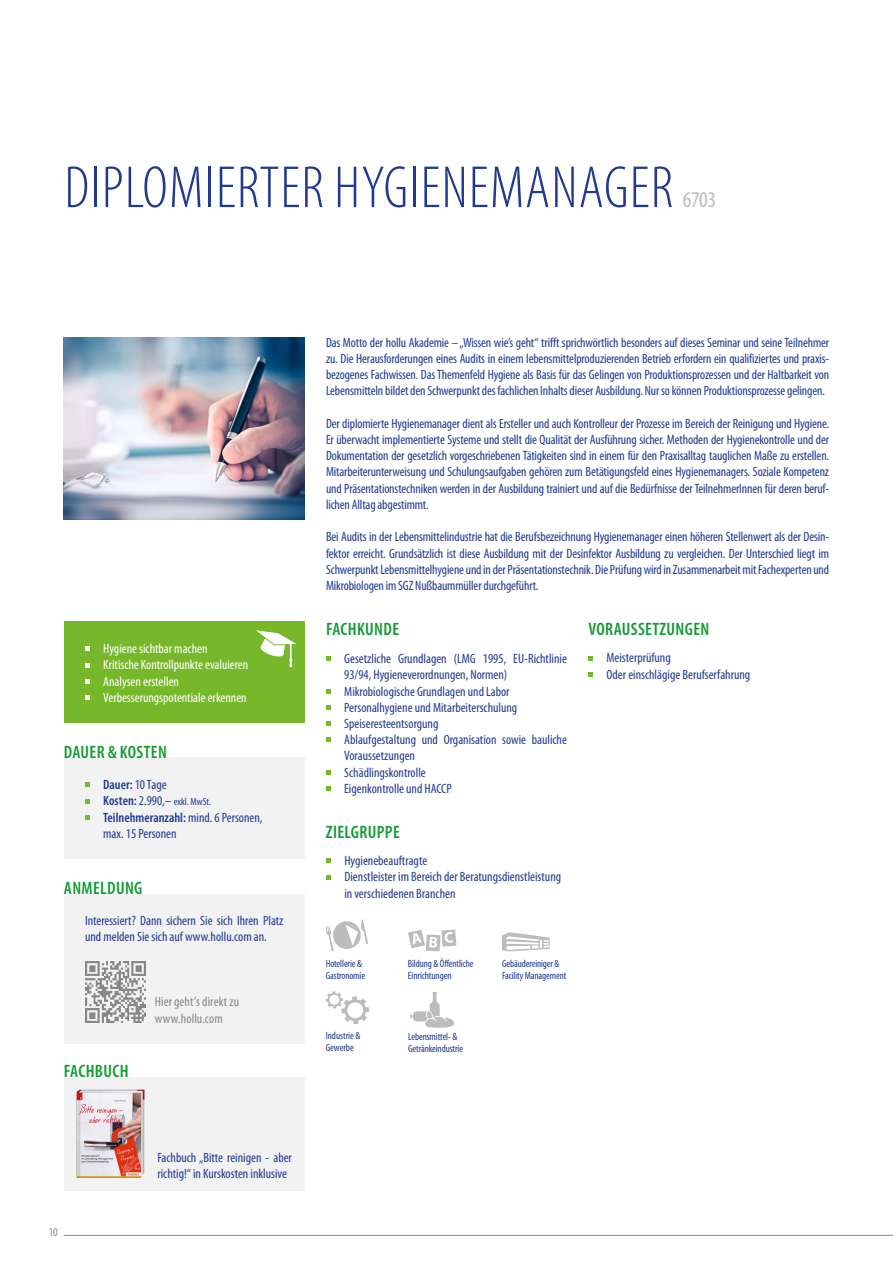
<style>
.page{position:relative;width:893px;height:1263px;background:#fff}
.page>*{position:absolute;margin:0;border:0;box-sizing:border-box;transform-origin:0 0}
.t1{font:300 condensed 60px "Myriad Pro";letter-spacing:.02em;color:#213a8f}
.t2{font:condensed 22.5px "Myriad Pro";color:#bcbcbc}
.t3{font:600 condensed 18px "Myriad Pro";letter-spacing:.02em;color:#159a34}
.t4{font:condensed 13.5px/16.2px "Myriad Pro";color:#213a8f}
.t5{font:condensed 13.5px/16.2px "Myriad Pro";color:#fff}
.t6{font:condensed 13.5px/16.2px "Myriad Pro";letter-spacing:.01em;color:#878787}
.t7{font:600 condensed 13.5px "Myriad Pro";color:#213a8f}
.t8{font:condensed 12px "Myriad Pro";color:#878787}
.t9{font:condensed 10.5px/12px "Myriad Pro";letter-spacing:-.01em;color:#213a8f}
.s1{font-weight:400}
.s2{font-weight:600;font-size:13.5px}
.s3{font-size:13.5px}
.s4{font-weight:600}
</style>
<div class="page">
<hr style="left:64px;top:1235px;width:829px;height:1px;background:#878787">
<svg style="left:326px;top:657px;width:4px;height:4px"></svg>
<svg style="left:326px;top:689px;width:4px;height:4px"></svg>
<svg style="left:326px;top:705px;width:4px;height:5px"></svg>
<svg style="left:326px;top:721px;width:4px;height:5px"></svg>
<svg style="left:326px;top:738px;width:4px;height:4px"></svg>
<svg style="left:326px;top:770px;width:4px;height:4px"></svg>
<svg style="left:326px;top:786px;width:4px;height:5px"></svg>
<svg style="left:588px;top:656px;width:4px;height:4px"></svg>
<svg style="left:588px;top:672px;width:4px;height:4px"></svg>
<img style="left:64px;top:337px;width:241px;height:183px">
<svg style="left:326px;top:859px;width:4px;height:4px"></svg>
<svg style="left:326px;top:875px;width:4px;height:4px"></svg>
<div style="left:64px;top:758px;width:241px;height:101px;background:#f2f2f2"></div>
<svg style="left:85px;top:783px;width:4px;height:4px"></svg>
<svg style="left:85px;top:799px;width:4px;height:4px"></svg>
<svg style="left:85px;top:815px;width:4px;height:4px"></svg>
<div style="left:64px;top:622px;width:241px;height:101px;background:#76b82a"></div>
<svg style="left:85px;top:647px;width:4px;height:4px"></svg>
<svg style="left:85px;top:663px;width:4px;height:4px"></svg>
<svg style="left:85px;top:679px;width:4px;height:4px"></svg>
<svg style="left:85px;top:695px;width:4px;height:5px"></svg>
<svg style="left:256px;top:630px;width:40px;height:37px"></svg>
<svg style="left:326px;top:991px;width:43px;height:33px"></svg>
<svg style="left:408px;top:929px;width:48px;height:22px"></svg>
<svg style="left:502px;top:932px;width:48px;height:19px"></svg>
<svg style="left:326px;top:919px;width:42px;height:32px"></svg>
<svg style="left:410px;top:992px;width:44px;height:36px"></svg>
<div style="left:64px;top:1077px;width:241px;height:113px;background:#f2f2f2"></div>
<img style="left:77px;top:1090px;width:67px;height:87px">
<div style="left:64px;top:894px;width:241px;height:150px;background:#f2f2f2"></div>
<img style="left:85px;top:962px;width:61px;height:61px">
<h1 class="t1" style="left:64px;top:155px;width:610px">DIPLOMIERTER HYGIENEMANAGER</h1>
<h2 class="t2" style="left:683px;top:186px;width:35px">6703</h2>
<p class="t4" style="left:326px;top:334px;width:505px;text-align:justify">Das Motto der hollu Akademie – „Wissen wie’s geht“ trifft sprichwörtlich besonders auf dieses Seminar und seine Teilnehmer zu. Die Herausforderungen eines Audits in einem lebensmittelproduzierenden Betrieb erfordern ein qualifiziertes und praxis&shy;bezogenes Fachwissen. Das Themenfeld Hygiene als Basis für das Gelingen von Produktionsprozessen und der Haltbarkeit von Lebensmitteln bildet den Schwerpunkt des fachlichen Inhalts dieser Ausbildung. Nur so können Produktionsprozesse gelingen.</p>
<p class="t4" style="left:326px;top:415px;width:505px;text-align:justify">Der diplomierte Hygienemanager dient als Ersteller und auch Kontrolleur der Prozesse im Bereich der Reinigung und Hygiene.<br>Er überwacht implementierte Systeme und stellt die Qualität der Ausführung sicher. Methoden der Hygienekontrolle und der Dokumentation der gesetzlich vorgeschriebenen Tätigkeiten sind in einem für den Praxisalltag tauglichen Maße zu erstellen.<br>Mitarbeiterunterweisung und Schulungsaufgaben gehören zum Betätigungsfeld eines Hygienemanagers. Soziale Kompetenz und Präsentationstechniken werden in der Ausbildung trainiert und auf die Bedürfnisse der TeilnehmerInnen für deren beruf&shy;lichen Alltag abgestimmt.</p>
<p class="t4" style="left:326px;top:529px;width:505px;text-align:justify">Bei Audits in der Lebensmittelindustrie hat die Berufsbezeichnung Hygienemanager einen höheren Stellenwert als der Desin&shy;fektor erreicht. Grundsätzlich ist diese Ausbildung mit der Desinfektor Ausbildung zu vergleichen. Der Unterschied liegt im Schwerpunkt Lebensmittelhygiene und in der Präsentationstechnik. Die Prüfung wird in Zusammenarbeit mit Fachexperten und Mikrobiologen im SGZ Nußbaummüller durchgeführt.</p>
<p class="t5" style="left:103px;top:640px;width:147px">Hygiene sichtbar machen<br>Kritische Kontrollpunkte evaluieren<br>Analysen erstellen<br>Verbesserungspotentiale erkennen</p>
<h3 class="t3" style="left:64px;top:741px;width:104px">DAUER &amp; KOSTEN</h3>
<p class="t7" style="left:103px;top:776px;width:65px">Dauer: <span class="s1">10 Tage</span></p>
<p class="t9" style="left:103px;top:796px;width:110px"><span class="s2">Kosten:</span> <span class="s3">2.990,–</span> exkl. MwSt.</p>
<p class="t4" style="left:103px;top:809px;width:161px"><span class="s4">Teilnehmeranzahl:</span> mind. 6 Personen, max. 15 Personen</p>
<h3 class="t3" style="left:64px;top:877px;width:80px">ANMELDUNG</h3>
<p class="t4" style="left:85px;top:912px;width:200px">Interessiert? Dann sichern Sie sich Ihren Platz und melden Sie sich auf www.hollu.com an.</p>
<h3 class="t3" style="left:64px;top:1060px;width:66px">FACHBUCH</h3>
<p class="t6" style="left:155px;top:994px;width:86px">Hier geht’s direkt zu www.hollu.com</p>
<p class="t8" style="left:49px;top:1224px;width:11px">10</p>
<p class="t4" style="left:157px;top:1149px;width:136px">Fachbuch „Bitte reinigen - aber richtig!“ in Kurskosten inklusive</p>
<h3 class="t3" style="left:326px;top:618px;width:74px">FACHKUNDE</h3>
<p class="t4" style="left:344px;top:650px;width:224px">Gesetzliche Grundlagen (LMG 1995, EU-Richtlinie 93/94, Hygieneverordnungen, Normen)<br>Mikrobiologische Grundlagen und Labor Personalhygiene und Mitarbeiterschulung Speiseresteentsorgung<br>Ablaufgestaltung und Organisation sowie bauliche Voraussetzungen<br>Schädlingskontrolle<br>Eigenkontrolle und HACCP</p>
<h3 class="t3" style="left:326px;top:821px;width:75px">ZIELGRUPPE</h3>
<p class="t4" style="left:344px;top:852px;width:218px">Hygienebeauftragte<br>Dienstleister im Bereich der Beratungsdienstleistung in verschiedenen Branchen</p>
<h3 class="t3" style="left:588px;top:618px;width:122px">VORAUSSETZUNGEN</h3>
<p class="t4" style="left:606px;top:650px;width:145px">Meisterprüfung<br>Oder einschlägige Berufserfahrung</p>
<p class="t9" style="left:326px;top:957px;width:41px">Hotellerie &amp;<br>Gastronomie</p>
<p class="t9" style="left:326px;top:1030px;width:36px">Industrie &amp;<br>Gewerbe</p>
<p class="t9" style="left:408px;top:957px;width:67px">Bildung &amp; Öffentliche<br>Einrichtungen</p>
<p class="t9" style="left:408px;top:1030px;width:56px">Lebensmittel- &amp;<br>Getränkeindustrie</p>
<p class="t9" style="left:502px;top:957px;width:66px">Gebäudereiniger &amp;<br>Facility Management</p>
</div>
